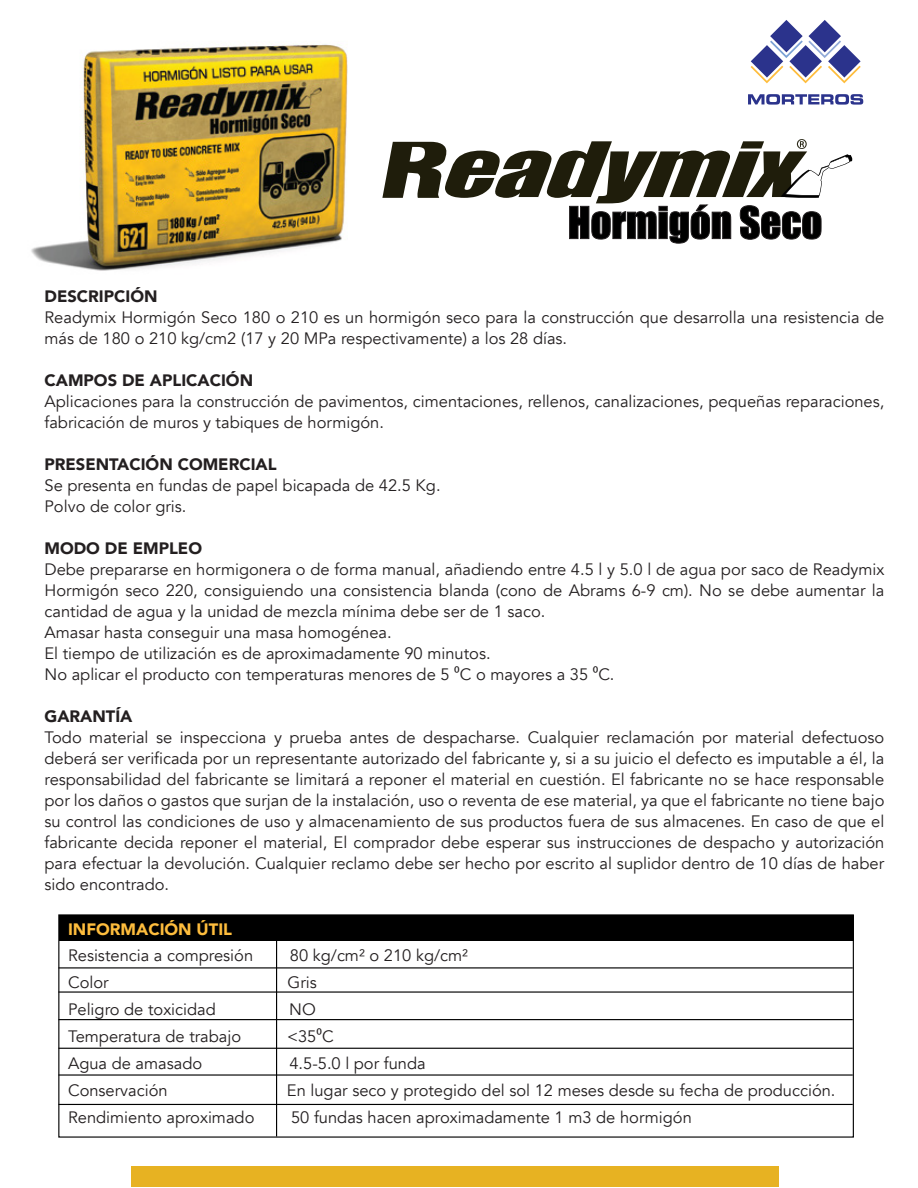
<style>
.page{position:relative;width:918px;height:1188px;background:#fff}
.page>*{position:absolute;margin:0;border:0;box-sizing:border-box;transform-origin:0 0}
.t1{font:16.5px/21px "Avenir";color:#231f20}
.t2{font:900 16.5px "Avenir";color:#231f20}
.t3{font:900 16.5px "Avenir";color:#febd3d}
.s1{font-family:"Myriad Pro"}
</style>
<div class="page">
<div style="left:59px;top:915px;width:795px;height:26px;background:#000"></div>
<img style="left:31px;top:44px;width:317px;height:227px">
<svg style="left:382px;top:139px;width:471px;height:105px"></svg>
<svg style="left:751px;top:20px;width:110px;height:63px"></svg>
<svg style="left:748px;top:94px;width:115px;height:11px"></svg>
<div style="left:58px;top:914px;width:796px;height:224px;border:1px solid #000"></div>
<hr style="left:58px;top:967px;width:795px;height:1px;background:#000">
<hr style="left:58px;top:991px;width:795px;height:2px;background:#000">
<hr style="left:58px;top:1019px;width:795px;height:1px;background:#000">
<hr style="left:58px;top:1048px;width:795px;height:1px;background:#000">
<hr style="left:58px;top:1074px;width:795px;height:2px;background:#000">
<hr style="left:58px;top:1104px;width:795px;height:1px;background:#000">
<hr style="left:276px;top:938px;width:1px;height:198px;background:#000">
<div style="left:132px;top:1166px;width:647px;height:21px;background:#e7b222"></div>
<p class="t2" style="left:44px;top:282px;width:115px">DESCRIPCIÓN</p>
<p class="t1" style="left:44px;top:307px;width:841px">Readymix Hormigón Seco 180 o 210 es un hormigón seco para la construcción que desarrolla una resistencia de más de 180 o 210 kg/cm2 (17 y 20 MPa respectivamente) a los 28 días.</p>
<p class="t2" style="left:44px;top:366px;width:210px">CAMPOS DE APLICACIÓN</p>
<p class="t1" style="left:44px;top:391px;width:841px">Aplicaciones para la construcción de pavimentos, cimentaciones, rellenos, canalizaciones, pequeñas reparaciones, fabricación de muros y tabiques de hormigón.</p>
<p class="t2" style="left:44px;top:450px;width:234px">PRESENTACIÓN COMERCIAL</p>
<p class="t1" style="left:44px;top:475px;width:398px">Se presenta en fundas de papel bicapada de 42.5 Kg.<br>Polvo de color gris.</p>
<p class="t2" style="left:44px;top:534px;width:159px">MODO DE EMPLEO</p>
<p class="t1" style="left:44px;top:559px;width:841px">Debe prepararse en hormigonera o de forma manual, añadiendo entre 4.5 l y 5.0 l de agua por saco de Readymix Hormigón seco 220, consiguiendo una consistencia blanda (cono de Abrams 6-9 cm). No se debe aumentar la cantidad de agua y la unidad de mezcla mínima debe ser de 1 saco.<br>Amasar hasta conseguir una masa homogénea.<br>El tiempo de utilización es de aproximadamente 90 minutos.<br>No aplicar el producto con temperaturas menores de 5 <span class="s1">0</span>C o mayores a 35 <span class="s1">0</span>C.</p>
<p class="t2" style="left:44px;top:702px;width:90px">GARANTÍA</p>
<p class="t1" style="left:44px;top:727px;width:842px;text-align:justify">Todo material se inspecciona y prueba antes de despacharse. Cualquier reclamación por material defectuoso deberá ser verificada por un representante autorizado del fabricante y, si a su juicio el defecto es imputable a él, la responsabilidad del fabricante se limitará a reponer el material en cuestión. El fabricante no se hace responsable por los daños o gastos que surjan de la instalación, uso o reventa de ese material, ya que el fabricante no tiene bajo su control las condiciones de uso y almacenamiento de sus productos fuera de sus almacenes. En caso de que el fabricante decida reponer el material, El comprador debe esperar sus instrucciones de despacho y autorización para efectuar la devolución. Cualquier reclamo debe ser hecho por escrito al suplidor dentro de 10 días de haber sido encontrado.</p>
<p class="t3" style="left:68px;top:915px;width:166px">INFORMACIÓN ÚTIL</p>
<p class="t1" style="left:68px;top:946px;width:187px">Resistencia a compresión</p>
<p class="t1" style="left:290px;top:946px;width:180px">80 kg/cm² o 210 kg/cm²</p>
<p class="t1" style="left:68px;top:973px;width:42px">Color</p>
<p class="t1" style="left:288px;top:973px;width:31px">Gris</p>
<p class="t1" style="left:68px;top:1000px;width:149px">Peligro de toxicidad</p>
<p class="t1" style="left:289px;top:1000px;width:28px">NO</p>
<p class="t1" style="left:68px;top:1027px;width:175px">Temperatura de trabajo</p>
<p class="t1" style="left:287px;top:1027px;width:48px">&lt;35<span class="s1">0</span>C</p>
<p class="t1" style="left:68px;top:1054px;width:136px">Agua de amasado</p>
<p class="t1" style="left:289px;top:1054px;width:138px">4.5-5.0 l por funda</p>
<p class="t1" style="left:68px;top:1081px;width:101px">Conservación</p>
<p class="t1" style="left:287px;top:1081px;width:550px">En lugar seco y protegido del sol 12 meses desde su fecha de producción.</p>
<p class="t1" style="left:68px;top:1108px;width:188px">Rendimiento aproximado</p>
<p class="t1" style="left:291px;top:1108px;width:402px">50 fundas hacen aproximadamente 1 m3 de hormigón</p>
</div>
